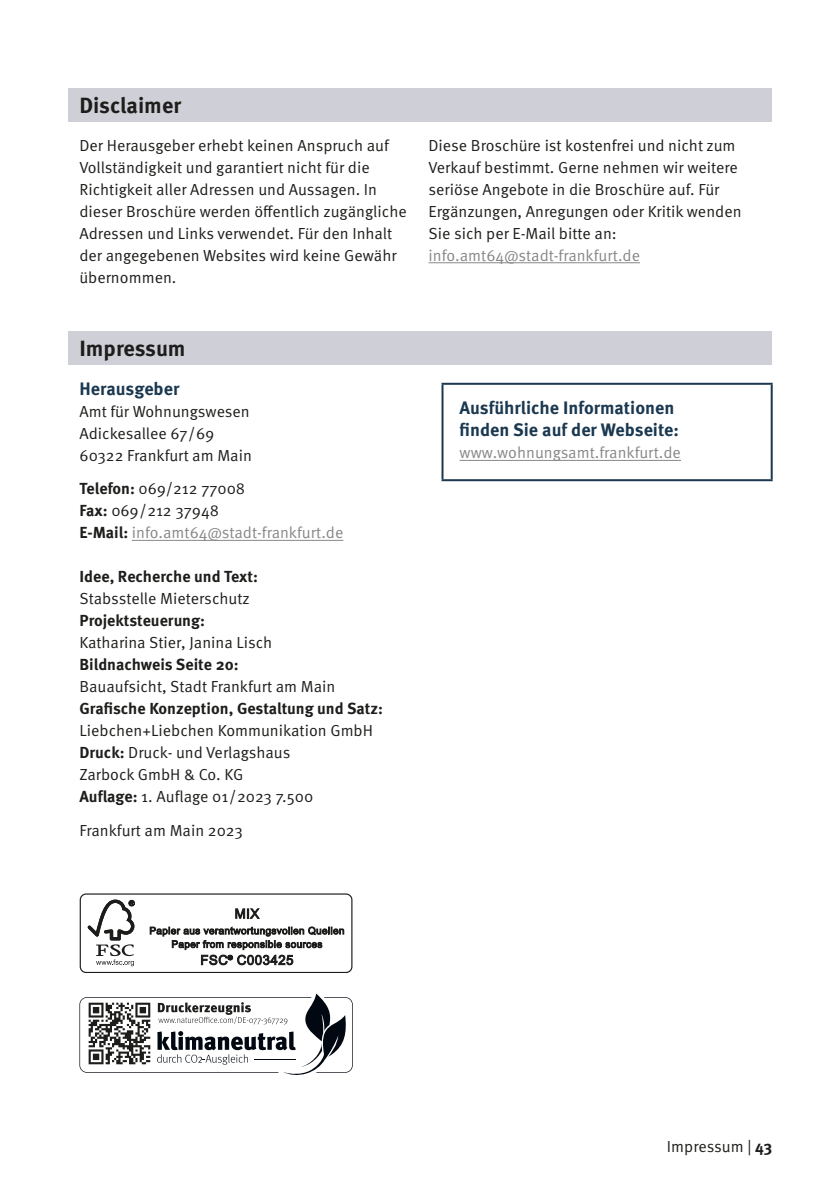
<style>
.page{position:relative;width:840px;height:1191px;background:#fff}
.page>*{position:absolute;margin:0;border:0;box-sizing:border-box;transform-origin:0 0}
.Subheadline__Kostenl{font:700 22px "Meta Pro";color:#1d1d1b}
._00_Subheadline_gelb{font:700 18px/22px "Meta Pro";color:#1a3850}
._00_Body{font:700 18px "Meta Pro";color:#1a3850}
._00_Body-2{font:16px/22px "Meta Pro Norm";color:#1d1d1b}
._00_Body-3{font:16px/22px "Meta Pro Norm";color:#878787}
._00_Subheadline_gelb-2{font:16px "Meta Pro Norm";color:#878787}
.Punkte_Inhalt{font:16px "Meta Pro Norm";letter-spacing:-.005em;color:#1d1d1b}
.s1{font-family:"Meta Pro";font-weight:700;color:#1d1d1b}
.s2{color:#1d1d1b}
.s3{font-family:"Meta Pro";font-weight:700}
</style>
<div class="page">
<div style="left:68px;top:331px;width:703px;height:33px;background:#cfcfd7"></div>
<div style="left:68px;top:88px;width:703px;height:34px;background:#cfcfd7"></div>
<hr style="left:132px;top:540px;width:211px;height:1px;background:#878787">
<hr style="left:428px;top:262px;width:211px;height:1px;background:#878787">
<hr style="left:441px;top:383px;width:331px;height:2px;background:#1a3850">
<hr style="left:441px;top:385px;width:2px;height:94px;background:#1a3850">
<hr style="left:770px;top:385px;width:2px;height:94px;background:#1a3850">
<hr style="left:441px;top:479px;width:331px;height:2px;background:#1a3850">
<hr style="left:459px;top:460px;width:221px;height:1px;background:#878787">
<svg style="left:79px;top:993px;width:273px;height:82px"></svg>
<div style="left:80px;top:893px;width:272px;height:80px;border:1px solid #1c1c1b;border-radius:6px"></div>
<svg style="left:87px;top:899px;width:48px;height:67px"></svg>
<svg style="left:235px;top:908px;width:25px;height:11px"></svg>
<svg style="left:150px;top:926px;width:194px;height:39px"></svg>
<p class="Subheadline__Kostenl" style="left:79px;top:88px;width:103px">Disclaimer</p>
<p class="_00_Body-2" style="left:79px;top:133px;width:329px">Der Herausgeber erhebt keinen Anspruch auf Vollständigkeit und garantiert nicht für die Richtigkeit aller Adressen und Aussagen. In dieser Broschüre werden öffentlich zugängliche Adressen und Links verwendet. Für den Inhalt der angegebenen Websites wird keine Gewähr übernommen.</p>
<p class="_00_Body-2" style="left:428px;top:133px;width:314px">Diese Broschüre ist kostenfrei und nicht zum Verkauf bestimmt. Gerne nehmen wir weitere seriöse Angebote in die Broschüre auf. Für Ergänzungen, Anregungen oder Kritik wenden Sie sich per E-Mail bitte an:</p>
<p class="_00_Body-3" style="left:428px;top:243px;width:213px">info.amt64@stadt-frankfurt.de</p>
<p class="Subheadline__Kostenl" style="left:79px;top:331px;width:107px">Impressum</p>
<p class="_00_Body" style="left:79px;top:375px;width:101px">Herausgeber</p>
<p class="_00_Body-2" style="left:79px;top:399px;width:174px">Amt für Wohnungswesen<br>Adickesallee 67/69<br>60322 Frankfurt am Main</p>
<p class="_00_Body-3" style="left:79px;top:477px;width:265px"><span class="s1">Telefon:</span> <span class="s2">069/212 77008<br></span><span class="s1">Fax:</span> <span class="s2">069/212 37948<br></span><span class="s1">E-Mail:</span> info.amt64@stadt-frankfurt.de</p>
<p class="_00_Body-2" style="left:79px;top:565px;width:305px"><span class="s3">Idee, Recherche und Text:<br></span>Stabsstelle Mieterschutz<br><span class="s3">Projektsteuerung:<br></span>Katharina Stier, Janina Lisch<br><span class="s3">Bildnachweis Seite 20:<br></span>Bauaufsicht, Stadt Frankfurt am Main<br><span class="s3">Grafische Konzeption, Gestaltung und Satz:<br></span>Liebchen+Liebchen Kommunikation GmbH<br><span class="s3">Druck:</span> Druck- und Verlagshaus<br>Zarbock GmbH &amp; Co. KG<br><span class="s3">Auflage:</span> 1. Auflage 01/2023 7.500</p>
<p class="_00_Body-2" style="left:79px;top:818px;width:165px">Frankfurt am Main 2023</p>
<p class="_00_Subheadline_gelb" style="left:459px;top:396px;width:221px">Ausführliche Informationen finden Sie auf der Webseite:</p>
<p class="_00_Subheadline_gelb-2" style="left:459px;top:441px;width:223px">www.wohnungsamt.frankfurt.de</p>
<p class="Punkte_Inhalt" style="left:666px;top:1134px;width:107px">Impressum | <span class="s3">43</span></p>
</div>
